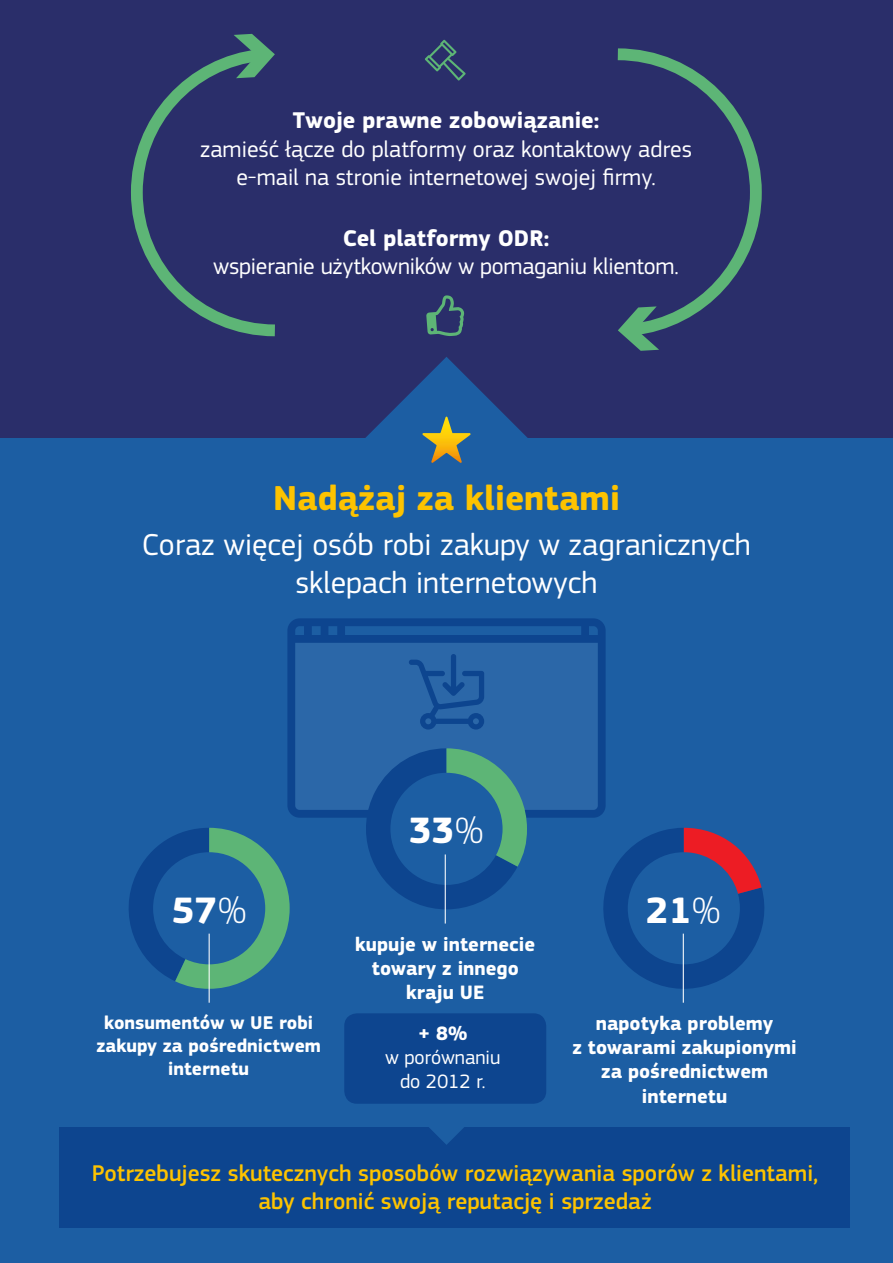
<style>
.page{position:relative;width:893px;height:1263px;background:#fff}
.page>*{position:absolute;margin:0;border:0;box-sizing:border-box;transform-origin:0 0}
.t1{font:700 38.25px "EC Square Sans Pro";color:#fff}
.t2{font:700 36px "EC Square Sans Pro";color:#fdc300}
.t3{font:31.5px/37.8px "EC Square Sans Pro";color:#fff;text-align:center}
.t4{font:23.55px/28.3px "EC Square Sans Pro";color:#fff;text-align:center}
.t5{font:500 23.55px/28.3px "EC Square Sans Pro";color:#fdc300;text-align:center}
.t6{font:700 23.55px "EC Square Sans Pro";color:#fff}
.t7{font:700 20.1px/24.2px "EC Square Sans Pro";color:#fff;text-align:center}
.t8{font:20.1px/24.2px "EC Square Sans Pro";color:#fff;text-align:center}
.t9{font:700 19.05px/23px "EC Square Sans Pro";color:#fff;text-align:center}
.s1{font-weight:700}
.s2{font-weight:300}
</style>
<div class="page">
<div style="left:0;top:0;width:893px;height:1103px;background:#2a2e6a"></div>
<div style="left:0;top:438px;width:893px;height:825px;background:#1c5ea3"></div>
<svg style="left:287px;top:618px;width:319px;height:200px;fill:#2b67a8"></svg>
<svg style="left:409px;top:654px;width:75px;height:75px"></svg>
<svg style="left:365px;top:357px;width:163px;height:106px"></svg>
<svg style="left:425px;top:40px;width:41px;height:41px"></svg>
<svg style="left:131px;top:54px;width:144px;height:283px"></svg>
<svg style="left:234px;top:34px;width:41px;height:44px"></svg>
<svg style="left:617px;top:48px;width:145px;height:282px"></svg>
<svg style="left:618px;top:306px;width:41px;height:45px"></svg>
<svg style="left:426px;top:295px;width:38px;height:41px"></svg>
<div style="left:60px;top:1128px;width:790px;height:100px;background:#0d458f"></div>
<svg style="left:393px;top:1127px;width:107px;height:18px"></svg>
<div style="left:344px;top:1013px;width:202px;height:91px;background:#0d458f;border-radius:13px"></div>
<svg style="left:129px;top:828px;width:161px;height:161px"></svg>
<svg style="left:603px;top:828px;width:161px;height:169px"></svg>
<svg style="left:355px;top:748px;width:172px;height:173px"></svg>
<hr style="left:209px;top:934px;width:1px;height:69px;background:#fff">
<hr style="left:445px;top:854px;width:1px;height:69px;background:#fff">
<hr style="left:683px;top:934px;width:1px;height:69px;background:#fff">
<p class="t4" style="left:200px;top:106px;width:493px"><span class="s1">Twoje prawne zobowiązanie:<br></span>zamieść łącze do platformy oraz kontaktowy adres e-mail na stronie internetowej swojej firmy.</p>
<p class="t6" style="left:343px;top:224px;width:208px">Cel platformy ODR:</p>
<p class="t4" style="left:213px;top:252px;width:467px">wspieranie użytkowników w pomaganiu klientom.</p>
<p class="t2" style="left:273px;top:476px;width:348px">Nadążaj za klientami</p>
<p class="t3" style="left:142px;top:526px;width:611px">Coraz więcej osób robi zakupy w zagranicznych sklepach internetowych</p>
<p class="t1" style="left:409px;top:808px;width:77px">33<span class="s2">%</span></p>
<p class="t1" style="left:172px;top:887px;width:77px">57<span class="s2">%</span></p>
<p class="t1" style="left:646px;top:887px;width:77px">21<span class="s2">%</span></p>
<p class="t7" style="left:355px;top:932px;width:182px">kupuje w internecie towary z innego kraju UE</p>
<p class="t8" style="left:385px;top:1021px;width:117px"><span class="s1">+ 8%<br></span>w porównaniu do 2012 r.</p>
<p class="t9" style="left:96px;top:1012px;width:226px">konsumentów w UE robi zakupy za pośrednictwem internetu</p>
<p class="t7" style="left:572px;top:1012px;width:226px">napotyka problemy<br>z towarami zakupionymi za pośrednictwem internetu</p>
<p class="t5" style="left:92px;top:1159px;width:728px">Potrzebujesz skutecznych sposobów rozwiązywania sporów z klientami, aby chronić swoją reputację i sprzedaż</p>
</div>
